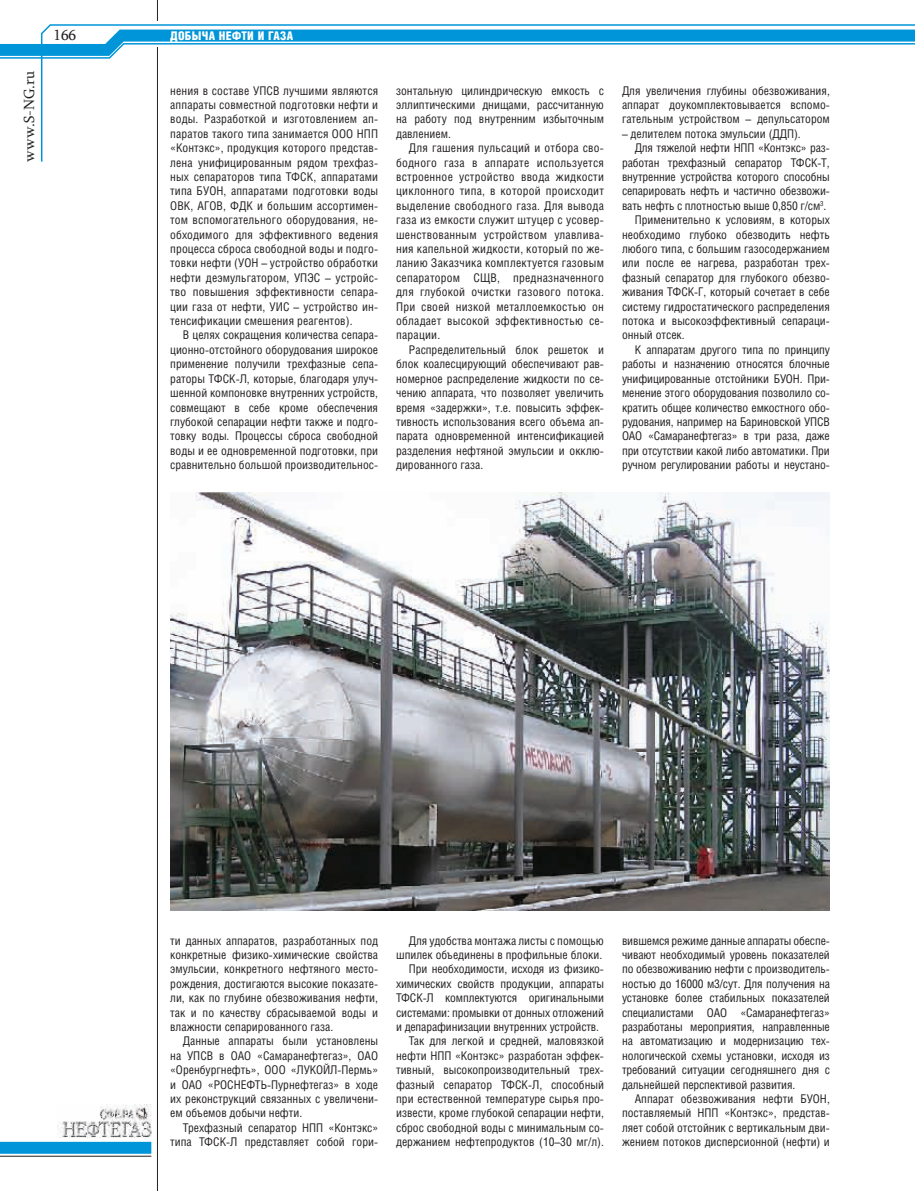
<style>
.page{position:relative;width:915px;height:1191px;background:#fff}
.page>*{position:absolute;margin:0;border:0;box-sizing:border-box;transform-origin:0 0}
.t1{font:15px "Sylfaen";color:#231f20}
.t2{font:12px/14.4px "Helios Cond";color:#231f20;text-align:justify}
.t3{font:900 12px "Helios Cond";letter-spacing:.025em;color:#fff}
</style>
<div class="page">
<img style="left:58px;top:1105px;width:94px;height:32px">
<svg style="left:0;top:1141px;width:151px;height:12px;background:#119cdb"></svg>
<hr style="left:0;top:1156px;width:151px;height:1px;background:#231f20">
<hr style="left:157px;top:0;width:1px;height:1191px;background:#231f20">
<div style="left:155px;top:22px;width:5px;height:25px;background:#fff"></div>
<svg style="left:40px;top:24px;width:874px;height:138px"></svg>
<svg style="left:0;top:30px;width:914px;height:29px"></svg>
<img style="left:170px;top:493px;width:659px;height:417px">
<p class="t1" style="left:19px;top:162px;width:92px;rotate:-90deg">www.S-NG.ru</p>
<p class="t1" style="left:54px;top:25px;width:24px">166</p>
<p class="t3" style="left:170px;top:29px;width:124px">ДОБЫЧА НЕФТИ И ГАЗА</p>
<p class="t2" style="left:170px;top:83px;width:209px">нения в составе УПСВ лучшими являются аппараты совместной подготовки нефти и воды. Разработкой и изготовлением ап&shy;паратов такого типа занимается ООО НПП «Контэкс», продукция которого представ&shy;лена унифицированным рядом трехфаз&shy;ных сепараторов типа ТФСК, аппаратами типа БУОН, аппаратами подготовки воды ОВК, АГОВ, ФДК и большим ассортимен&shy;том вспомогательного оборудования, не&shy;обходимого для эффективного ведения процесса сброса свободной воды и подго&shy;товки нефти (УОН – устройство обработки нефти деэмульгатором, УПЭС – устройс&shy;тво повышения эффективности сепара&shy;ции газа от нефти, УИС – устройство ин&shy;тенсификации смешения реагентов).</p>
<p class="t2" style="left:170px;top:328px;width:209px;text-indent:13px">В целях сокращения количества сепара&shy;ционно-отстойного оборудования широкое применение получили трехфазные сепа&shy;раторы ТФСК-Л, которые, благодаря улуч&shy;шенной компоновке внутренних устройств, совмещают в себе кроме обеспечения глубокой сепарации нефти также и подго&shy;товку воды. Процессы сброса свободной воды и ее одновременной подготовки, при сравнительно большой производительнос-</p>
<p class="t2" style="left:396px;top:83px;width:209px">зонтальную цилиндрическую емкость с эллиптическими днищами, рассчитанную на работу под внутренним избыточным давлением.</p>
<p class="t2" style="left:396px;top:140px;width:209px;text-indent:13px">Для гашения пульсаций и отбора сво&shy;бодного газа в аппарате используется встроенное устройство ввода жидкости циклонного типа, в которой происходит выделение свободного газа. Для вывода газа из емкости служит штуцер с усовер&shy;шенствованным устройством улавлива&shy;ния капельной жидкости, который по же&shy;ланию Заказчика комплектуется газовым сепаратором СЩВ, предназначенного для глубокой очистки газового потока.<br>При своей низкой металлоемкостью он обладает высокой эффективностью се&shy;парации.</p>
<p class="t2" style="left:396px;top:342px;width:209px;text-indent:13px">Распределительный блок решеток и блок коалесцирующий обеспечивают рав&shy;номерное распределение жидкости по се&shy;чению аппарата, что позволяет увеличить время «задержки», т.е. повысить эффек&shy;тивность использования всего объема ап&shy;парата одновременной интенсификацией разделения нефтяной эмульсии и окклю&shy;дированного газа.</p>
<p class="t2" style="left:621px;top:83px;width:209px">Для увеличения глубины обезвоживания, аппарат доукомплектовывается вспомо&shy;гательным устройством – депульсатором</p>
<p class="t2" style="left:621px;top:126px;width:180px">– делителем потока эмульсии (ДДП).</p>
<p class="t2" style="left:634px;top:140px;width:196px">Для тяжелой нефти НПП «Контэкс» раз-</p>
<p class="t2" style="left:621px;top:155px;width:209px">работан трехфазный сепаратор ТФСК-Т,</p>
<p class="t2" style="left:621px;top:169px;width:209px">внутренние устройства которого способны</p>
<p class="t2" style="left:621px;top:184px;width:209px">сепарировать нефть и частично обезвожи-</p>
<p class="t2" style="left:621px;top:198px;width:206px">вать нефть с плотностью выше 0,850 г/см<sup>3</sup>.</p>
<p class="t2" style="left:634px;top:212px;width:196px">Применительно к условиям, в которых</p>
<p class="t2" style="left:621px;top:227px;width:209px">необходимо глубоко обезводить нефть</p>
<p class="t2" style="left:621px;top:241px;width:209px">любого типа, с большим газосодержанием</p>
<p class="t2" style="left:621px;top:256px;width:209px">или после ее нагрева, разработан трех-</p>
<p class="t2" style="left:621px;top:270px;width:209px">фазный сепаратор для глубокого обезво-</p>
<p class="t2" style="left:621px;top:284px;width:209px">живания ТФСК-Г, который сочетает в себе</p>
<p class="t2" style="left:621px;top:299px;width:209px">систему гидростатического распределения</p>
<p class="t2" style="left:621px;top:313px;width:209px">потока и высокоэффективный сепараци-</p>
<p class="t2" style="left:621px;top:328px;width:64px">онный отсек.</p>
<p class="t2" style="left:634px;top:342px;width:196px">К аппаратам другого типа по принципу</p>
<p class="t2" style="left:621px;top:356px;width:209px">работы и назначению относятся блочные</p>
<p class="t2" style="left:621px;top:371px;width:209px">унифицированные отстойники БУОН. При-</p>
<p class="t2" style="left:621px;top:385px;width:209px">менение этого оборудования позволило со-</p>
<p class="t2" style="left:621px;top:400px;width:209px">кратить общее количество емкостного обо-</p>
<p class="t2" style="left:621px;top:414px;width:209px">рудования, например на Бариновской УПСВ</p>
<p class="t2" style="left:621px;top:428px;width:209px">ОАО «Самаранефтегаз» в три раза, даже</p>
<p class="t2" style="left:621px;top:443px;width:209px">при отсутствии какой либо автоматики. При</p>
<p class="t2" style="left:621px;top:457px;width:209px">ручном регулировании работы и неустано-</p>
<p class="t2" style="left:170px;top:932px;width:209px">ти данных аппаратов, разработанных под конкретные физико-химические свойства эмульсии, конкретного нефтяного место&shy;рождения, достигаются высокие показате&shy;ли, как по глубине обезвоживания нефти, так и по качеству сбрасываемой воды и влажности сепарированного газа.</p>
<p class="t2" style="left:170px;top:1033px;width:209px;text-indent:13px">Данные аппараты были установлены на УПСВ в ОАО «Самаранефтегаз», ОАО «Оренбургнефть», ООО «ЛУКОЙЛ-Пермь» и ОАО «РОСНЕФТЬ-Пурнефтегаз» в ходе их реконструкций связанных с увеличени&shy;ем объемов добычи нефти.</p>
<p class="t2" style="left:170px;top:1120px;width:209px;text-align:right">Трехфазный сепаратор НПП «Контэкс» типа ТФСК-Л представляет собой гори-</p>
<p class="t2" style="left:409px;top:932px;width:196px">Для удобства монтажа листы с помощью</p>
<p class="t2" style="left:396px;top:947px;width:207px">шпилек объединены в профильные блоки.</p>
<p class="t2" style="left:409px;top:961px;width:196px">При необходимости, исходя из физико-</p>
<p class="t2" style="left:396px;top:976px;width:209px">химических свойств продукции, аппараты</p>
<p class="t2" style="left:396px;top:990px;width:209px">ТФСК-Л комплектуются оригинальными</p>
<p class="t2" style="left:396px;top:1004px;width:209px">системами: промывки от донных отложений</p>
<p class="t2" style="left:396px;top:1019px;width:204px">и депарафинизации внутренних устройств.</p>
<p class="t2" style="left:409px;top:1033px;width:196px">Так для легкой и средней, маловязкой</p>
<p class="t2" style="left:396px;top:1048px;width:209px">нефти НПП «Контэкс» разработан эффек-</p>
<p class="t2" style="left:396px;top:1062px;width:209px">тивный, высокопроизводительный трех-</p>
<p class="t2" style="left:396px;top:1076px;width:209px">фазный сепаратор ТФСК-Л, способный</p>
<p class="t2" style="left:396px;top:1091px;width:209px">при естественной температуре сырья про-</p>
<p class="t2" style="left:396px;top:1105px;width:209px">извести, кроме глубокой сепарации нефти,</p>
<p class="t2" style="left:396px;top:1120px;width:209px">сброс свободной воды с минимальным со-</p>
<p class="t2" style="left:396px;top:1134px;width:209px">держанием нефтепродуктов (10–30 мг/л).</p>
<p class="t2" style="left:621px;top:932px;width:209px">вившемся режиме данные аппараты обеспе&shy;чивают необходимый уровень показателей по обезвоживанию нефти с производитель&shy;ностью до 16000 м3/сут. Для получения на установке более стабильных показателей специалистами ОАО «Самаранефтегаз» разработаны мероприятия, направленные на автоматизацию и модернизацию тех&shy;нологической схемы установки, исходя из требований ситуации сегодняшнего дня с дальнейшей перспективой развития.</p>
<p class="t2" style="left:621px;top:1091px;width:209px;text-indent:13px">Аппарат обезвоживания нефти БУОН, поставляемый НПП «Контэкс», представ&shy;ляет собой отстойник с вертикальным дви&shy;жением потоков дисперсионной (нефти) и</p>
</div>
